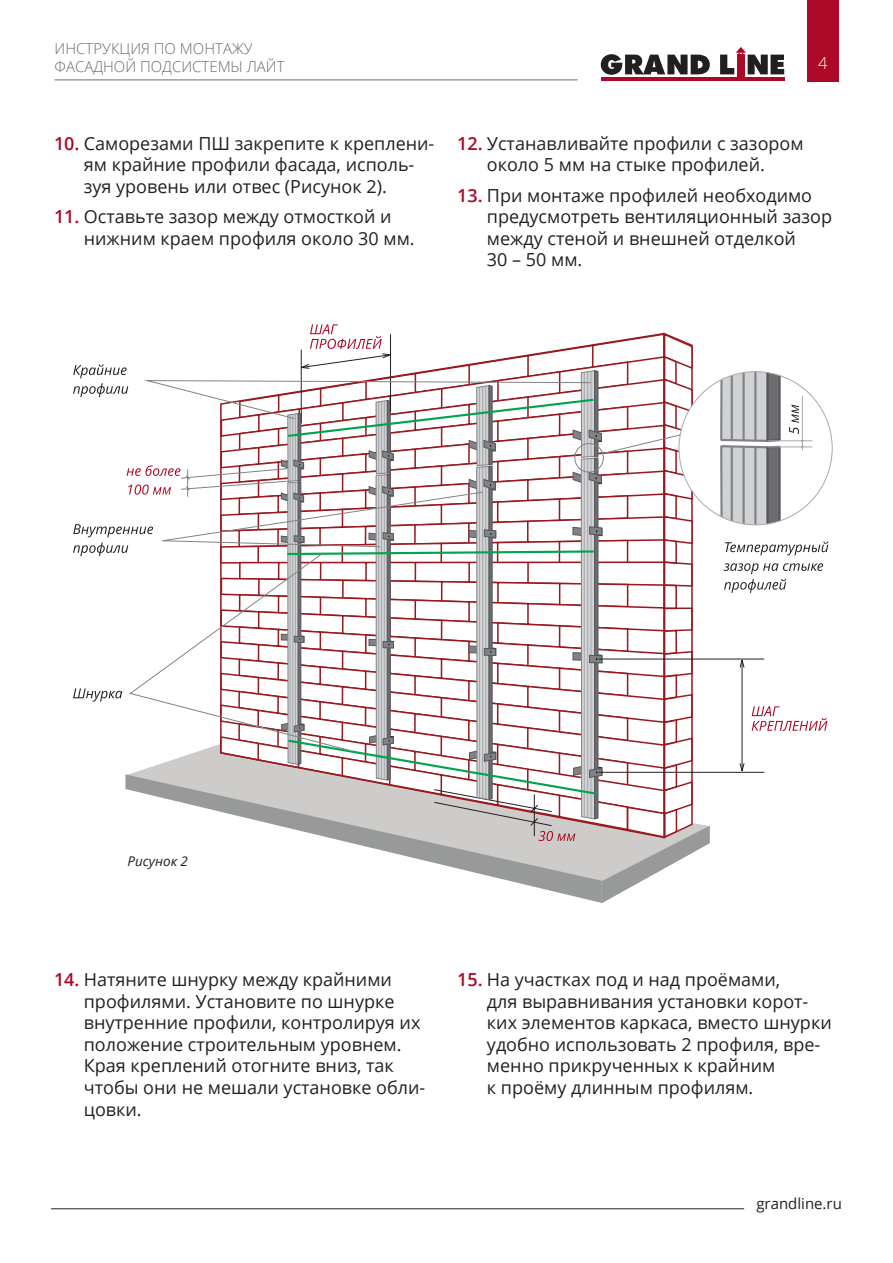
<style>
.page{position:relative;width:893px;height:1263px;background:#fff}
.page>*{position:absolute;margin:0;border:0;box-sizing:border-box;transform-origin:0 0}
.t1{font:18px/21.6px "Open Sans";color:#231f20}
.t2{font:300 16.5px "Open Sans";color:#fff}
.t3{font:300 15px/18px "Open Sans";color:#6c6d70}
.t4{font:15px "Open Sans";color:#231f20}
.t5{font:italic 13.35px "Open Sans";color:#231f20}
.s1{font-weight:600;color:#ac0926}
</style>
<div class="page">
<div style="left:807px;top:0;width:31px;height:81px;background:#ac0926"></div>
<div style="left:737px;top:55px;width:7px;height:24px;background:#ac0926"></div>
<hr style="left:601px;top:77px;width:183px;height:3px;background:#ac0926">
<svg style="left:601px;top:54px;width:109px;height:21px"></svg>
<svg style="left:720px;top:47px;width:64px;height:27px"></svg>
<hr style="left:55px;top:80px;width:523px;height:1px;background:#6c6d70">
<hr style="left:51px;top:1208px;width:693px;height:1px;background:#231f20">
<hr style="left:598px;top:772px;width:166px;height:1px;background:#231f20">
<hr style="left:598px;top:659px;width:166px;height:1px;background:#231f20">
<svg style="left:739px;top:658px;width:6px;height:115px"></svg>
<svg style="left:752px;top:706px;width:75px;height:25px"></svg>
<svg style="left:719px;top:372px;width:94px;height:153px"></svg>
<svg style="left:725px;top:542px;width:103px;height:13px"></svg>
<svg style="left:724px;top:563px;width:99px;height:30px"></svg>
<svg style="left:73px;top:324px;width:637px;height:579px"></svg>
<p class="t3" style="left:55px;top:39px;width:232px">ИНСТРУКЦИЯ ПО МОНТАЖУ<br>ФАСАДНОЙ ПОДСИСТЕМЫ ЛАЙТ</p>
<p class="t1" style="left:84px;top:132px;width:352px;text-indent:-30px"><span class="s1">10.</span> Саморезами ПШ закрепите к креплени&shy;ям крайние профили фасада, исполь&shy;зуя уровень или отвес (Рисунок 2).</p>
<p class="t1" style="left:84px;top:205px;width:332px;text-indent:-30px"><span class="s1">11.</span> Оставьте зазор между отмосткой и нижним краем профиля около 30 мм.</p>
<p class="t2" style="left:818px;top:52px;width:11px">4</p>
<p class="t1" style="left:457px;top:132px;width:348px;text-align:center"><span class="s1">12.</span> Устанавливайте профили с зазором около 5 мм на стыке профилей.</p>
<p class="t1" style="left:487px;top:184px;width:347px;text-indent:-30px"><span class="s1">13.</span> При монтаже профилей необходимо предусмотреть вентиляционный зазор между стеной и внешней отделкой<br>30 – 50 мм.</p>
<p class="t5" style="left:128px;top:852px;width:62px">Рисунок 2</p>
<p class="t1" style="left:84px;top:968px;width:343px;text-indent:-30px"><span class="s1">14.</span> Натяните шнурку между крайними профилями. Установите по шнурке внутренние профили, контролируя их положение строительным уровнем.<br>Края креплений отогните вниз, так чтобы они не мешали установке обли&shy;цовки.</p>
<p class="t1" style="left:487px;top:968px;width:346px;text-indent:-30px"><span class="s1">15.</span> На участках под и над проёмами,<br>для выравнивания установки корот&shy;ких элементов каркаса, вместо шнурки удобно использовать 2 профиля, вре&shy;менно прикрученных к крайним<br>к проёму длинным профилям.</p>
<p class="t4" style="left:756px;top:1193px;width:87px">grandline.ru</p>
</div>
